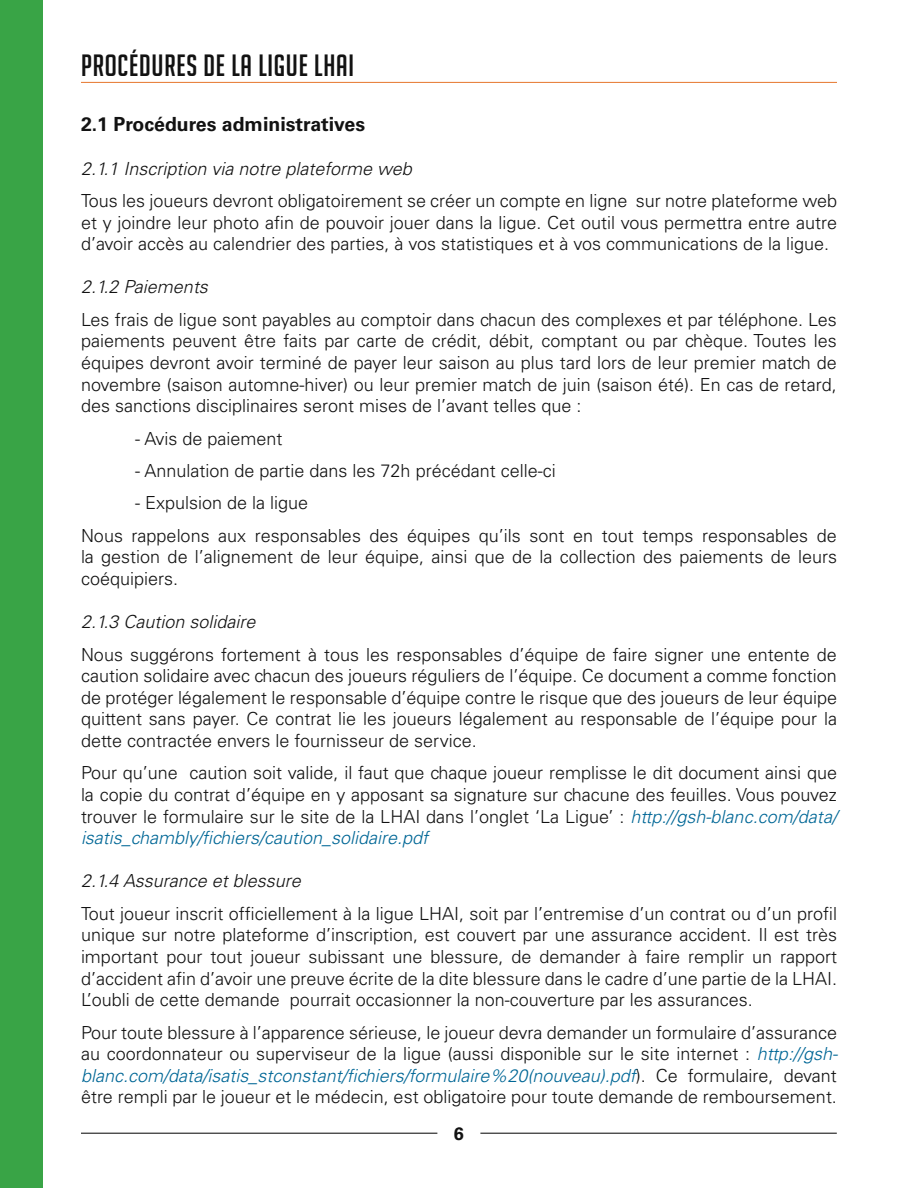
<style>
.page{position:relative;width:918px;height:1188px;background:#fff}
.page>*{position:absolute;margin:0;border:0;box-sizing:border-box;transform-origin:0 0}
.t1{font:30px "Big Noodle Titling";letter-spacing:.025em;color:#121212}
.t2{font:700 19.5px "Univers";color:#121212}
.t3{font:300 18px/21.6px "Univers";color:#121212;text-align:justify}
.t4{font:italic 300 18px "Univers";color:#121212}
.t5{font:700 18px "Univers";color:#121212}
.s1{font-style:italic;color:#006796}
</style>
<div class="page">
<hr style="left:480px;top:1133px;width:357px;height:1px;background:#000">
<hr style="left:81px;top:1133px;width:356px;height:1px;background:#000">
<hr style="left:81px;top:82px;width:756px;height:1px;background:#e6772d">
<div style="left:0;top:0;width:42px;height:1188px;background:#39a446"></div>
<h1 class="t1" style="left:81px;top:49px;width:274px">PROCÉDURES DE LA LIGUE LHAI</h1>
<p class="t2" style="left:81px;top:113px;width:286px">2.1 Procédures administratives</p>
<p class="t4" style="left:81px;top:157px;width:332px">2.1.1 Inscription via notre plateforme web</p>
<p class="t3" style="left:81px;top:190px;width:758px">Tous les joueurs devront obligatoirement se créer un compte en ligne sur notre plateforme web et y joindre leur photo afin de pouvoir jouer dans la ligue. Cet outil vous permettra entre autre d’avoir accès au calendrier des parties, à vos statistiques et à vos communications de la ligue.</p>
<p class="t4" style="left:81px;top:276px;width:128px">2.1.2 Paiements</p>
<p class="t3" style="left:81px;top:309px;width:757px">Les frais de ligue sont payables au comptoir dans chacun des complexes et par téléphone. Les paiements peuvent être faits par carte de crédit, débit, comptant ou par chèque. Toutes les équipes devront avoir terminé de payer leur saison au plus tard lors de leur premier match de novembre (saison automne-hiver) ou leur premier match de juin (saison été). En cas de retard, des sanctions disciplinaires seront mises de l’avant telles que :</p>
<p class="t3" style="left:135px;top:427px;width:149px">- Avis de paiement</p>
<p class="t3" style="left:135px;top:460px;width:422px">- Annulation de partie dans les 72h précédant celle-ci</p>
<p class="t3" style="left:81px;top:487px;width:757px;line-height:32.4px;text-indent:54px">- Expulsion de la ligue<br>Nous rappelons aux responsables des équipes qu’ils sont en tout temps responsables de</p>
<p class="t3" style="left:81px;top:546px;width:758px">la gestion de l’alignement de leur équipe, ainsi que de la collection des paiements de leurs coéquipiers.</p>
<p class="t4" style="left:81px;top:611px;width:176px">2.1.3 Caution solidaire</p>
<p class="t3" style="left:81px;top:643px;width:758px">Nous suggérons fortement à tous les responsables d’équipe de faire signer une entente de caution solidaire avec chacun des joueurs réguliers de l’équipe. Ce document a comme fonction de protéger légalement le responsable d’équipe contre le risque que des joueurs de leur équipe quittent sans payer. Ce contrat lie les joueurs légalement au responsable de l’équipe pour la dette contractée envers le fournisseur de service.</p>
<p class="t3" style="left:81px;top:762px;width:758px">Pour qu’une caution soit valide, il faut que chaque joueur remplisse le dit document ainsi que la copie du contrat d’équipe en y apposant sa signature sur chacune des feuilles. Vous pouvez trouver le formulaire sur le site de la LHAI dans l’onglet ‘La Ligue’ : <span class="s1">http://gsh-blanc.com/data/ isatis_chambly/fichiers/caution_solidaire.pdf</span></p>
<p class="t4" style="left:81px;top:870px;width:221px">2.1.4 Assurance et blessure</p>
<p class="t3" style="left:81px;top:903px;width:758px">Tout joueur inscrit officiellement à la ligue LHAI, soit par l’entremise d’un contrat ou d’un profil unique sur notre plateforme d’inscription, est couvert par une assurance accident. Il est très important pour tout joueur subissant une blessure, de demander à faire remplir un rapport d’accident afin d’avoir une preuve écrite de la dite blessure dans le cadre d’une partie de la LHAI.<br>L’oubli de cette demande pourrait occasionner la non-couverture par les assurances.</p>
<p class="t3" style="left:81px;top:1021px;width:758px">Pour toute blessure à l’apparence sérieuse, le joueur devra demander un formulaire d’assurance au coordonnateur ou superviseur de la ligue (aussi disponible sur le site internet : <span class="s1">http://gsh&shy;blanc.com/data/isatis_stconstant/fichiers/formulaire%20(nouveau).pdf</span>). Ce formulaire, devant être rempli par le joueur et le médecin, est obligatoire pour toute demande de remboursement.</p>
<p class="t5" style="left:454px;top:1123px;width:12px">6</p>
</div>
